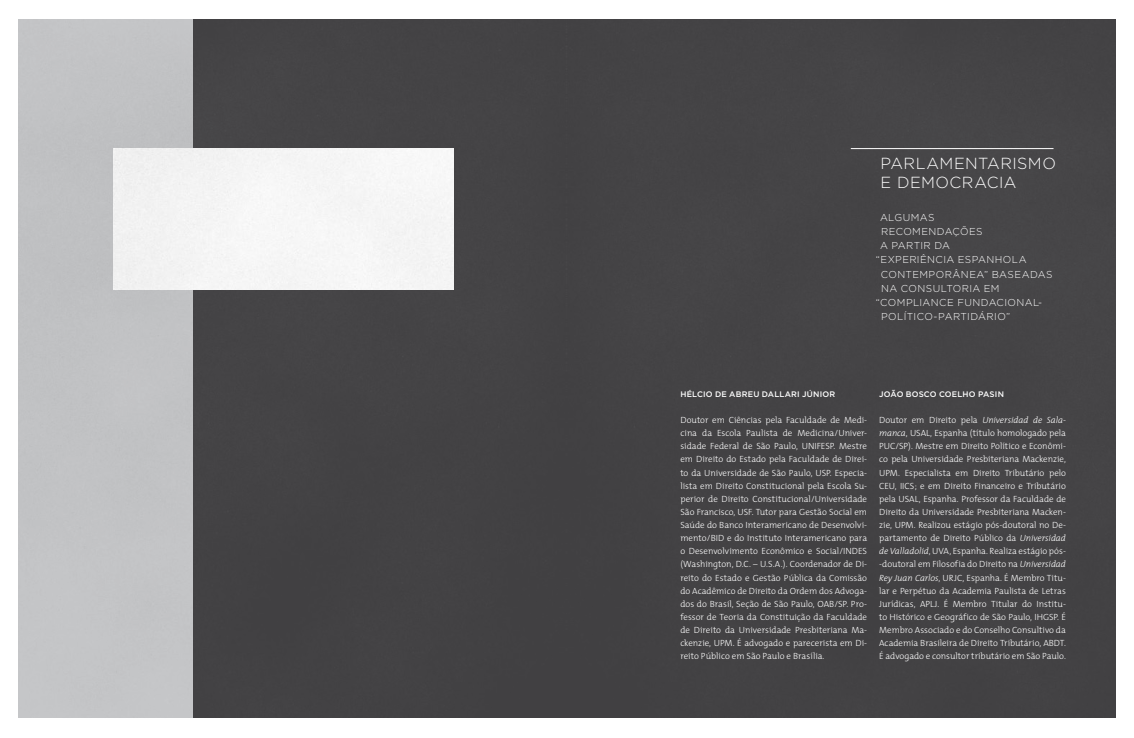
<style>
.page{position:relative;width:1134px;height:738px;background:#fff}
.page>*{position:absolute;margin:0;border:0;box-sizing:border-box;transform-origin:0 0}
.t1{font:300 16px "Gotham";letter-spacing:.035em;color:#fff}
.t2{font:300 10px/14px "Gotham";letter-spacing:.045em;color:#fff}
.t3{font:300 9px/13.1px "The Mix";color:#fff;text-align:justify}
.t4{font:500 8px "Gotham";letter-spacing:.02em;color:#fff}
.s1{font-style:italic}
</style>
<div class="page">
<img style="left:19px;top:19px;width:1096px;height:699px">
<hr style="left:851px;top:148px;width:202px;height:1px;background:#fff">
<h1 class="t1" style="left:880px;top:153px;width:13px">PARLA</h1>
<h1 class="t1" style="left:939px;top:153px;width:49px">MENTARI</h1>
<h1 class="t1" style="left:1017px;top:153px;width:38px">SMO</h1>
<h1 class="t1" style="left:880px;top:172px;width:68px">EDEMOCRACIA</h1>
<p class="t2" style="left:880px;top:210px;width:56px">ALGUMAS<br>RECO</p>
<p class="t2" style="left:912px;top:224px;width:34px">MENDAÇÕE</p>
<p class="t2" style="left:976px;top:224px;width:8px">S</p>
<p class="t2" style="left:880px;top:238px;width:19px">A PARTIR</p>
<p class="t2" style="left:934px;top:238px;width:9px">DA</p>
<p class="t2" style="left:876px;top:252px;width:27px">“EXPERI</p>
<p class="t2" style="left:920px;top:252px;width:23px">ÊNCIA</p>
<p class="t2" style="left:958px;top:252px;width:54px">ESPANHOLA</p>
<p class="t2" style="left:881px;top:266px;width:57px">CONTEMPOR</p>
<p class="t2" style="left:953px;top:266px;width:71px">ÂNEA” BASEADA</p>
<p class="t2" style="left:1046px;top:266px;width:8px">S</p>
<p class="t2" style="left:881px;top:280px;width:60px">NA CONSULTORIA</p>
<p class="t2" style="left:984px;top:280px;width:17px">EM</p>
<p class="t2" style="left:876px;top:294px;width:37px">“COMPLIA</p>
<p class="t2" style="left:931px;top:294px;width:58px">NCE FUNDACIO</p>
<p class="t2" style="left:1016px;top:294px;width:27px">NAL-</p>
<p class="t2" style="left:881px;top:308px;width:8px">POL</p>
<p class="t2" style="left:904px;top:308px;width:11px">ÍTICO</p>
<p class="t2" style="left:933px;top:308px;width:13px">-PARTIDÁRIO</p>
<p class="t2" style="left:1006px;top:308px;width:6px">”</p>
<p class="t4" style="left:680px;top:388px;width:139px">HÉLCIO DE ABREU DALLARI JÚNIOR</p>
<p class="t3" style="left:680px;top:413px;width:188px">Doutor em Ciências pela Faculdade de Medi&shy;cina da Escola Paulista de Medicina/Univer&shy;sidade Federal de São Paulo, UNIFESP. Mestre em Direito do Estado pela Faculdade de Direi&shy;to da Universidade de São Paulo, USP. Especia&shy;lista em Direito Constitucional pela Escola Su&shy;perior de Direito Constitucional/Universidade São Francisco, USF. Tutor para Gestão Social em Saúde do Banco Interamericano de Desenvolvi&shy;mento/BID e do Instituto Interamericano para o Desenvolvimento Econômico e Social/INDES (Washington, D.C. – U.S.A.). Coordenador de Di&shy;reito do Estado e Gestão Pública da Comissão do Acadêmico de Direito da Ordem dos Advoga&shy;dos do Brasil, Seção de São Paulo, OAB/SP. Pro&shy;fessor de Teoria da Constituição da Faculdade de Direito da Universidade Presbiteriana Ma&shy;ckenzie, UPM. É advogado e parecerista em Di&shy;reito Público em São Paulo e Brasília.</p>
<p class="t4" style="left:879px;top:388px;width:73px">JOÃO BOSCO COEL</p>
<p class="t4" style="left:963px;top:388px;width:33px">HO PASIN</p>
<p class="t3" style="left:879px;top:413px;width:188px">Doutor em Direito pela <span class="s1">Universidad de Sala&shy;manca</span>, USAL, Espanha (título homologado pela PUC/SP). Mestre em Direito Político e Econômi&shy;co pela Universidade Presbiteriana Mackenzie, UPM. Especialista em Direito Tributário pelo CEU, IICS; e em Direito Financeiro e Tributário pela USAL, Espanha. Professor da Faculdade de Direito da Universidade Presbiteriana Macken&shy;zie, UPM. Realizou estágio pós-doutoral no De&shy;partamento de Direito Público da <span class="s1">Universidad de Valladolid</span>, UVA, Espanha. Realiza estágio pós--doutoral em Filosofia do Direito na <span class="s1">Universidad Rey Juan Carlos</span>, URJC, Espanha. É Membro Titu&shy;lar e Perpétuo da Academia Paulista de Letras Jurídicas, APLJ. É Membro Titular do Institu&shy;to Histórico e Geográfico de São Paulo, IHGSP. É Membro Associado e do Conselho Consultivo da Academia Brasileira de Direito Tributário, ABDT.<br>É advogado e consultor tributário em São Paulo.</p>
</div>
